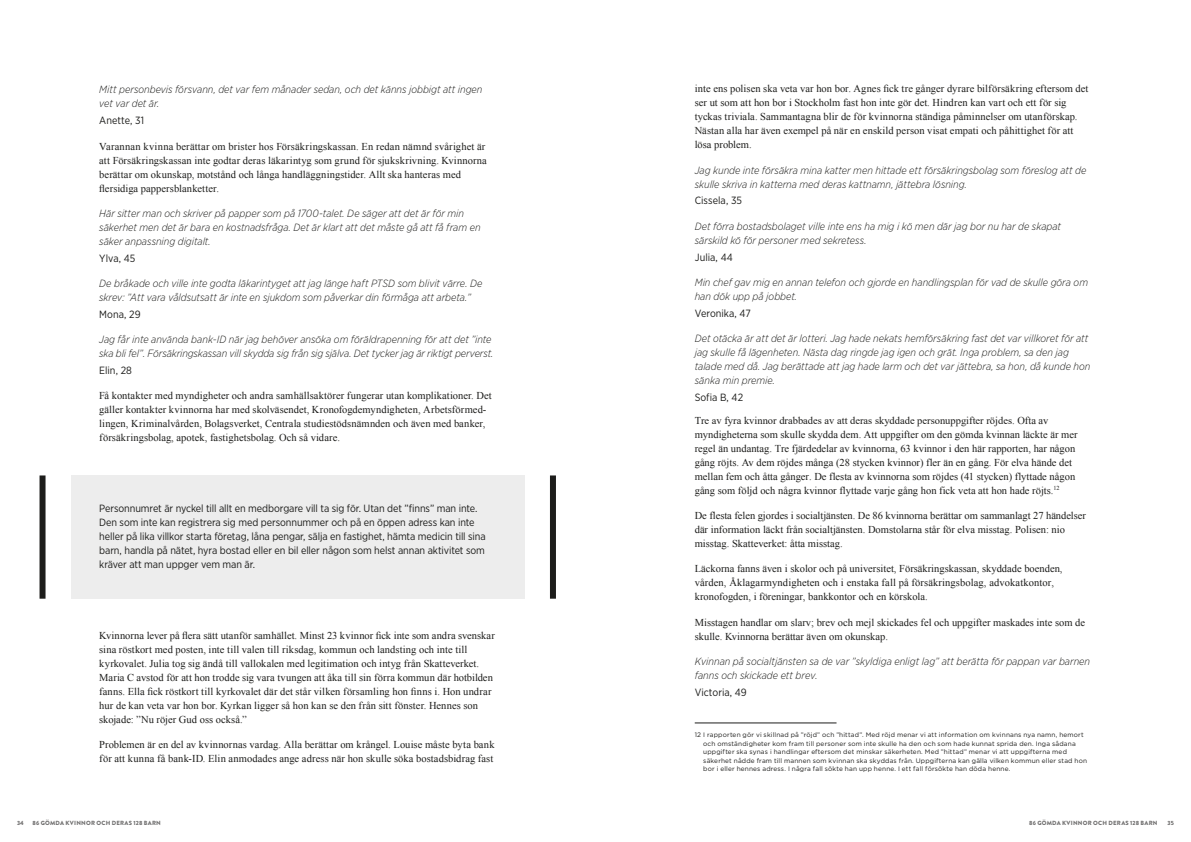
<style>
.page{position:relative;width:1191px;height:842px;background:#fff}
.page>*{position:absolute;margin:0;border:0;box-sizing:border-box;transform-origin:0 0}
.t1{font:10.5px/14px "Times New Roman";color:#1d1d1b}
.t2{font:italic 300 10.5px/14px "Gotham Narrow";color:#1d1d1b}
.t3{font:10.5px/14px "Gotham Narrow";letter-spacing:-.01em;color:#1d1d1b}
.t4{font:6.5px/8.5px "Gotham";letter-spacing:.025em;color:#1d1d1b}
.t5{font:900 6px "Brandon Grotesque";letter-spacing:.035em;color:#706f6f}
</style>
<div class="page">
<hr style="left:694px;top:723px;width:142px;height:1px;background:#1d1d1b">
<div style="left:71px;top:475px;width:453px;height:124px;background:#ededed"></div>
<div style="left:40px;top:475px;width:6px;height:124px;background:#1d1d1b"></div>
<div style="left:550px;top:475px;width:6px;height:124px;background:#1d1d1b"></div>
<p class="t2" style="left:99px;top:82px;width:385px">Mitt personbevis försvann, det var fem månader sedan, och det känns jobbigt att ingen vet var det är.</p>
<p class="t3" style="left:99px;top:113px;width:46px">Anette, 31</p>
<p class="t1" style="left:99px;top:139px;width:389px">Varannan kvinna berättar om brister hos Försäkringskassan. En redan nämnd svårighet är att Försäkringskassan inte godtar deras läkarintyg som grund för sjukskrivning. Kvinnorna berättar om okunskap, motstånd och långa handläggningstider. Allt ska hanteras med flersidiga pappersblanketter.</p>
<p class="t2" style="left:99px;top:206px;width:383px">Här sitter man och skriver på papper som på 1700-talet. De säger att det är för min säkerhet men det är bara en kostnadsfråga. Det är klart att det måste gå att få fram en säker anpassning digitalt.</p>
<p class="t3" style="left:99px;top:251px;width:38px">Ylva, 45</p>
<p class="t2" style="left:99px;top:276px;width:384px">De bråkade och ville inte godta läkarintyget att jag länge haft PTSD som blivit värre. De skrev: ”Att vara våldsutsatt är inte en sjukdom som påverkar din förmåga att arbeta.”</p>
<p class="t3" style="left:99px;top:307px;width:43px">Mona, 29</p>
<p class="t2" style="left:99px;top:332px;width:396px">Jag får inte använda bank-ID när jag behöver ansöka om föräldrapenning för att det ”inte ska bli fel”. Försäkringskassan vill skydda sig från sig själva. Det tycker jag är riktigt perverst.</p>
<p class="t3" style="left:99px;top:363px;width:34px">Elin, 28</p>
<p class="t1" style="left:99px;top:389px;width:394px">Få kontakter med myndigheter och andra samhällsaktörer fungerar utan komplikationer. Det gäller kontakter kvinnorna har med skolväsendet, Kronofogdemyndigheten, Arbetsförmed&shy;lingen, Kriminalvården, Bolagsverket, Centrala studiestödsnämnden och även med banker, försäkringsbolag, apotek, fastighetsbolag. Och så vidare.</p>
<p class="t3" style="left:99px;top:501px;width:388px">Personnumret är nyckel till allt en medborgare vill ta sig för. Utan det ”finns” man inte.<br>Den som inte kan registrera sig med personnummer och på en öppen adress kan inte heller på lika villkor starta företag, låna pengar, sälja en fastighet, hämta medicin till sina barn, handla på nätet, hyra bostad eller en bil eller någon som helst annan aktivitet som kräver att man uppger vem man är.</p>
<p class="t1" style="left:99px;top:628px;width:397px">Kvinnorna lever på flera sätt utanför samhället. Minst 23 kvinnor fick inte som andra svenskar sina röstkort med posten, inte till valen till riksdag, kommun och landsting och inte till kyrkovalet. Julia tog sig ändå till vallokalen med legitimation och intyg från Skatteverket.<br>Maria C avstod för att hon trodde sig vara tvungen att åka till sin förra kommun där hotbilden fanns. Ella fick röstkort till kyrkovalet där det står vilken församling hon finns i. Hon undrar hur de kan veta var hon bor. Kyrkan ligger så hon kan se den från sitt fönster. Hennes son skojade: ”Nu röjer Gud oss också.”</p>
<p class="t1" style="left:99px;top:737px;width:397px">Problemen är en del av kvinnornas vardag. Alla berättar om krångel. Louise måste byta bank för att kunna få bank-ID. Elin anmodades ange adress när hon skulle söka bostadsbidrag fast</p>
<p class="t1" style="left:694px;top:82px;width:395px">inte ens polisen ska veta var hon bor. Agnes fick tre gånger dyrare bilförsäkring eftersom det ser ut som att hon bor i Stockholm fast hon inte gör det. Hindren kan vart och ett för sig tyckas triviala. Sammantagna blir de för kvinnorna ständiga påminnelser om utanförskap.<br>Nästan alla har även exempel på när en enskild person visat empati och påhittighet för att lösa problem.</p>
<p class="t2" style="left:694px;top:163px;width:393px">Jag kunde inte försäkra mina katter men hittade ett försäkringsbolag som föreslog att de skulle skriva in katterna med deras kattnamn, jättebra lösning.</p>
<p class="t3" style="left:694px;top:194px;width:49px">Cissela, 35</p>
<p class="t2" style="left:694px;top:219px;width:368px">Det förra bostadsbolaget ville inte ens ha mig i kö men där jag bor nu har de skapat särskild kö för personer med sekretess.</p>
<p class="t3" style="left:694px;top:250px;width:40px">Julia, 44</p>
<p class="t2" style="left:694px;top:275px;width:395px">Min chef gav mig en annan telefon och gjorde en handlingsplan för vad de skulle göra om han dök upp på jobbet.</p>
<p class="t3" style="left:694px;top:306px;width:57px">Veronika, 47</p>
<p class="t2" style="left:694px;top:331px;width:397px">Det otäcka är att det är lotteri. Jag hade nekats hemförsäkring fast det var villkoret för att jag skulle få lägenheten. Nästa dag ringde jag igen och grät. Inga problem, sa den jag talade med då. Jag berättade att jag hade larm och det var jättebra, sa hon, då kunde hon sänka min premie.</p>
<p class="t3" style="left:694px;top:390px;width:50px">Sofia B, 42</p>
<p class="t1" style="left:694px;top:413px;width:384px">Tre av fyra kvinnor drabbades av att deras skyddade personuppgifter röjdes. Ofta av myndigheterna som skulle skydda dem. Att uppgifter om den gömda kvinnan läckte är mer regel än undantag. Tre fjärdedelar av kvinnorna, 63 kvinnor i den här rapporten, har någon gång röjts. Av dem röjdes många (28 stycken kvinnor) fler än en gång. För elva hände det mellan fem och åtta gånger. De flesta av kvinnorna som röjdes (41 stycken) flyttade någon gång som följd och några kvinnor flyttade varje gång hon fick veta att hon hade röjts.<sup>12</sup></p>
<p class="t1" style="left:694px;top:508px;width:393px">De flesta felen gjordes i socialtjänsten. De 86 kvinnorna berättar om sammanlagt 27 händelser där information läckt från socialtjänsten. Domstolarna står för elva misstag. Polisen: nio misstag. Skatteverket: åtta misstag.</p>
<p class="t1" style="left:694px;top:562px;width:369px">Läckorna fanns även i skolor och på universitet, Försäkringskassan, skyddade boenden, vården, Åklagarmyndigheten och i enstaka fall på försäkringsbolag, advokatkontor, kronofogden, i föreningar, bankkontor och en körskola.</p>
<p class="t1" style="left:694px;top:615px;width:392px">Misstagen handlar om slarv; brev och mejl skickades fel och uppgifter maskades inte som de skulle. Kvinnorna berättar även om okunskap.</p>
<p class="t2" style="left:694px;top:654px;width:397px">Kvinnan på socialtjänsten sa de var ”skyldiga enligt lag” att berätta för pappan var barnen fanns och skickade ett brev.</p>
<p class="t3" style="left:694px;top:685px;width:54px">Victoria, 49</p>
<p class="t4" style="left:703px;top:730px;width:385px;text-indent:-9px">12 I rapporten gör vi skillnad på ”röjd” och ”hittad”. Med röjd menar vi att information om kvinnans nya namn, hemort och omständigheter kom fram till personer som inte skulle ha den och som hade kunnat sprida den. Inga sådana uppgifter ska synas i handlingar eftersom det minskar säkerheten. Med ”hittad” menar vi att uppgifterna med säkerhet nådde fram till mannen som kvinnan ska skyddas från. Uppgifterna kan gälla vilken kommun eller stad hon bor i eller hennes adress. I några fall sökte han upp henne. I ett fall försökte han döda henne.</p>
<p class="t5" style="left:17px;top:819px;width:8px">34</p>
<p class="t5" style="left:33px;top:819px;width:130px">86 GÖMDA KVINNOR OCH DERAS 128 BARN</p>
<p class="t5" style="left:1029px;top:819px;width:130px">86 GÖMDA KVINNOR OCH DERAS 128 BARN</p>
<p class="t5" style="left:1167px;top:819px;width:8px">35</p>
</div>
